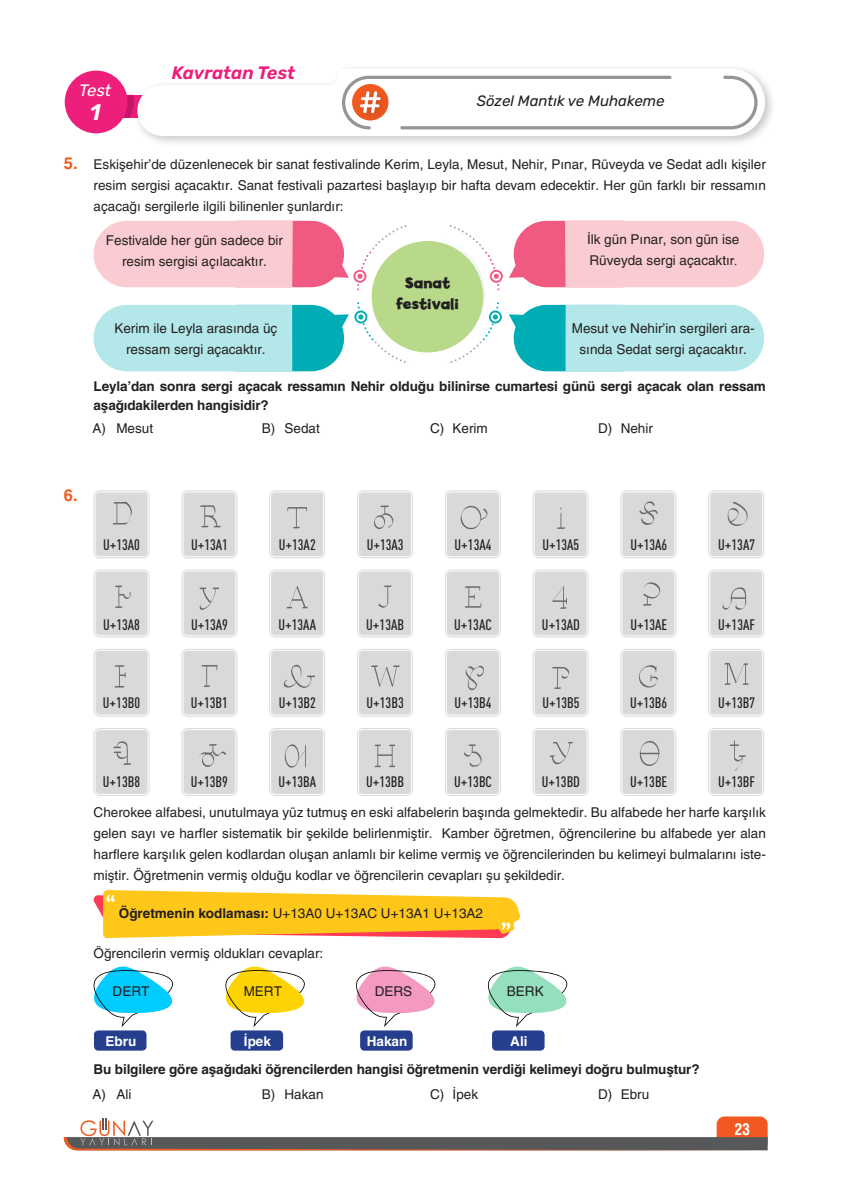
<style>
.page{position:relative;width:851px;height:1191px;background:#fff}
.page>*{position:absolute;margin:0;border:0;box-sizing:border-box;transform-origin:0 0}
.t1{font:italic 600 22.5px "Rubik";color:#fff}
.t2{font:italic 600 18px "Rubik";color:#ee1e7b}
.t3{font:italic 16.5px "Rubik";color:#fff}
.soru_bold{font:700 16.5px "Helveticaaci";color:#f15921}
.t4{font:700 condensed 15.75px "Swiss 721 BT";color:#fff}
.kuutu_ici_metin{font:500 condensed 15px "DIN Pro";color:#231f20}
.t5{font:italic 15px "Rubik";color:#231f20}
.t6{font:700 15px/21px "Billy";color:#231f20;text-align:center}
.soru_bold-2{font:13.5px/21px "Helveticaaci";color:#231f20;text-align:justify}
.kuutu_ici_metin-2{font:13.5px/21px "Helveticaaci";color:#231f20;text-align:center}
.soru_bold-3{font:700 13.5px/19.5px "Helveticaaci";letter-spacing:-.01em;color:#231f20}
.yan_yana_genis{font:13.5px "Helveticaaci";color:#231f20}
.kuutu_ici_metin-3{font:700 13.5px "Helveticaaci";color:#fff}
.s1{font-weight:700;font-size:16.5px;color:#f15921}
.s2{font-family:"Casper";font-size:13.35px}
.s3{font-weight:700}
</style>
<div class="page">
<svg style="left:64px;top:1116px;width:703px;height:34px"></svg>
<svg style="left:123px;top:95px;width:10px;height:23px"></svg>
<div style="left:65px;top:71px;width:62px;height:62px;background:#ee1e7b;border-radius:50%"></div>
<div style="left:133px;top:63px;width:643px;height:84px;background:#231f20;opacity:.25"></div>
<svg style="left:137px;top:69px;width:627px;height:67px"></svg>
<svg style="left:342px;top:76px;width:415px;height:53px"></svg>
<svg style="left:447px;top:302px;width:54px;height:62px"></svg>
<svg style="left:449px;top:225px;width:53px;height:65px"></svg>
<svg style="left:370px;top:237px;width:115px;height:114px"></svg>
<div style="left:371px;top:241px;width:112px;height:111px;background:#b8d989;border-radius:50%"></div>
<svg style="left:94px;top:221px;width:315px;height:69px"></svg>
<svg style="left:94px;top:302px;width:315px;height:69px"></svg>
<svg style="left:509px;top:221px;width:255px;height:66px;background:#f8bac5"></svg>
<svg style="left:509px;top:305px;width:255px;height:66px;background:#97dee1"></svg>
<svg style="left:620px;top:490px;width:56px;height:68px;background:#d9d9d9"></svg>
<svg style="left:357px;top:490px;width:56px;height:68px;background:#d9d9d9"></svg>
<svg style="left:708px;top:490px;width:56px;height:68px;background:#d9d9d9"></svg>
<svg style="left:445px;top:490px;width:55px;height:68px;background:#d9d9d8"></svg>
<svg style="left:532px;top:490px;width:56px;height:68px;background:#dbdbdb"></svg>
<svg style="left:94px;top:490px;width:55px;height:68px;background:#d9d9d9"></svg>
<svg style="left:181px;top:490px;width:56px;height:68px;background:#d9d9d9"></svg>
<svg style="left:269px;top:490px;width:56px;height:68px;background:#dadada"></svg>
<svg style="left:94px;top:569px;width:55px;height:68px;background:#dadad9"></svg>
<svg style="left:620px;top:569px;width:56px;height:68px;background:#dadad9"></svg>
<svg style="left:532px;top:569px;width:56px;height:68px;background:#dadada"></svg>
<svg style="left:181px;top:569px;width:56px;height:68px;background:#dadada"></svg>
<svg style="left:708px;top:569px;width:56px;height:68px;background:#d9d9d9"></svg>
<svg style="left:269px;top:569px;width:56px;height:68px;background:#dad9d9"></svg>
<svg style="left:357px;top:569px;width:56px;height:68px;background:#dadada"></svg>
<svg style="left:445px;top:569px;width:55px;height:68px;background:#d9d9d9"></svg>
<svg style="left:357px;top:649px;width:56px;height:67px;background:#d8d8d8"></svg>
<svg style="left:532px;top:649px;width:56px;height:67px;background:#d9d9d9"></svg>
<svg style="left:94px;top:649px;width:55px;height:67px;background:#d9d9d9"></svg>
<svg style="left:620px;top:649px;width:56px;height:67px;background:#d9d9d9"></svg>
<svg style="left:181px;top:649px;width:56px;height:67px;background:#dadada"></svg>
<svg style="left:708px;top:649px;width:56px;height:67px;background:#d8d8d8"></svg>
<svg style="left:445px;top:649px;width:55px;height:67px;background:#d8d8d8"></svg>
<svg style="left:269px;top:649px;width:56px;height:67px;background:#d8d8d8"></svg>
<svg style="left:181px;top:728px;width:56px;height:68px;background:#d9d9d9"></svg>
<svg style="left:620px;top:728px;width:56px;height:68px;background:#d9d9d8"></svg>
<svg style="left:708px;top:728px;width:56px;height:68px;background:#dadada"></svg>
<svg style="left:269px;top:728px;width:56px;height:68px;background:#d9d9d9"></svg>
<svg style="left:357px;top:728px;width:56px;height:68px;background:#d9d9d8"></svg>
<svg style="left:445px;top:728px;width:55px;height:68px;background:#d9d9d9"></svg>
<svg style="left:532px;top:728px;width:56px;height:68px;background:#d9d9d9"></svg>
<svg style="left:94px;top:728px;width:55px;height:68px;background:#d9d9d8"></svg>
<svg style="left:93px;top:890px;width:427px;height:49px;background:#ffc741"></svg>
<svg style="left:93px;top:966px;width:80px;height:61px"></svg>
<svg style="left:356px;top:966px;width:80px;height:61px"></svg>
<svg style="left:225px;top:966px;width:80px;height:61px"></svg>
<svg style="left:488px;top:966px;width:80px;height:61px"></svg>
<div style="left:94px;top:1030px;width:52px;height:20px;background:#253f8e;border-radius:4px"></div>
<div style="left:230px;top:1030px;width:53px;height:20px;background:#253f8e;border-radius:4px"></div>
<div style="left:360px;top:1030px;width:52px;height:20px;background:#253f8e;border-radius:4px"></div>
<div style="left:492px;top:1030px;width:52px;height:20px;background:#253f8e;border-radius:4px"></div>
<p class="t3" style="left:79px;top:82px;width:33px">Test</p>
<p class="t1" style="left:90px;top:100px;width:12px">1</p>
<h2 class="t2" style="left:172px;top:63px;width:125px">Kavratan Test</h2>
<p class="t5" style="left:476px;top:93px;width:189px">Sözel Mantık ve Muhakeme</p>
<p class="soru_bold-2" style="left:94px;top:154px;width:673px;text-indent:-30px"><span class="s1">5.</span> Eskişehir’de düzenlenecek bir sanat festivalinde Kerim, Leyla, Mesut, Nehir, Pınar, Rüveyda ve Sedat adlı kişiler resim sergisi açacaktır. Sanat festivali pazartesi başlayıp bir hafta devam edecektir. Her gün farklı bir ressamın açacağı sergilerle ilgili bilinenler şunlardır:</p>
<p class="kuutu_ici_metin-2" style="left:106px;top:230px;width:179px">Festivalde her gün sadece bir resim sergisi açılacaktır.</p>
<p class="kuutu_ici_metin-2" style="left:587px;top:229px;width:154px;text-align:left">İlk gün Pınar, son gün ise<br>Rüveyda sergi açacaktı<span class="s2">r.</span></p>
<p class="kuutu_ici_metin-2" style="left:114px;top:318px;width:164px">Kerim ile Leyla arasında üç ressam sergi açacaktır.</p>
<p class="t6" style="left:396px;top:272px;width:65px">Sanat festivali</p>
<p class="kuutu_ici_metin-2" style="left:571px;top:318px;width:184px">Mesut ve Nehir’in sergileri ara&shy;sında Sedat sergi açacaktır.</p>
<p class="soru_bold-3" style="left:94px;top:376px;width:673px">Leyla’dan sonra sergi açacak ressamın Nehir olduğu bilinirse cumartesi günü sergi açacak olan ressam aşağıdakilerden hangisidir?</p>
<p class="yan_yana_genis" style="left:92px;top:421px;width:62px">A) Mesut</p>
<p class="yan_yana_genis" style="left:262px;top:421px;width:59px">B) Sedat</p>
<p class="yan_yana_genis" style="left:430px;top:421px;width:59px">C) Kerim</p>
<p class="yan_yana_genis" style="left:598px;top:421px;width:56px">D) Nehir</p>
<p class="soru_bold" style="left:64px;top:485px;width:15px">6.</p>
<p class="kuutu_ici_metin" style="left:103px;top:533px;width:38px">U+13A0</p>
<p class="kuutu_ici_metin" style="left:191px;top:533px;width:38px">U+13A1</p>
<p class="kuutu_ici_metin" style="left:279px;top:533px;width:38px">U+13A2</p>
<p class="kuutu_ici_metin" style="left:366px;top:533px;width:38px">U+13A3</p>
<p class="kuutu_ici_metin" style="left:454px;top:533px;width:38px">U+13A4</p>
<p class="kuutu_ici_metin" style="left:542px;top:533px;width:38px">U+13A5</p>
<p class="kuutu_ici_metin" style="left:630px;top:533px;width:38px">U+13A6</p>
<p class="kuutu_ici_metin" style="left:718px;top:533px;width:38px">U+13A7</p>
<p class="kuutu_ici_metin" style="left:103px;top:613px;width:38px">U+13A8</p>
<p class="kuutu_ici_metin" style="left:191px;top:613px;width:38px">U+13A9</p>
<p class="kuutu_ici_metin" style="left:278px;top:613px;width:39px">U+13AA</p>
<p class="kuutu_ici_metin" style="left:366px;top:613px;width:39px">U+13AB</p>
<p class="kuutu_ici_metin" style="left:454px;top:613px;width:39px">U+13AC</p>
<p class="kuutu_ici_metin" style="left:542px;top:613px;width:39px">U+13AD</p>
<p class="kuutu_ici_metin" style="left:630px;top:613px;width:38px">U+13AE</p>
<p class="kuutu_ici_metin" style="left:718px;top:613px;width:38px">U+13AF</p>
<p class="kuutu_ici_metin" style="left:103px;top:692px;width:39px">U+13B0</p>
<p class="kuutu_ici_metin" style="left:191px;top:692px;width:39px">U+13B1</p>
<p class="kuutu_ici_metin" style="left:279px;top:692px;width:39px">U+13B2</p>
<p class="kuutu_ici_metin" style="left:366px;top:692px;width:39px">U+13B3</p>
<p class="kuutu_ici_metin" style="left:454px;top:692px;width:39px">U+13B4</p>
<p class="kuutu_ici_metin" style="left:542px;top:692px;width:39px">U+13B5</p>
<p class="kuutu_ici_metin" style="left:630px;top:692px;width:39px">U+13B6</p>
<p class="kuutu_ici_metin" style="left:718px;top:692px;width:39px">U+13B7</p>
<p class="kuutu_ici_metin" style="left:103px;top:770px;width:39px">U+13B8</p>
<p class="kuutu_ici_metin" style="left:191px;top:770px;width:39px">U+13B9</p>
<p class="kuutu_ici_metin" style="left:278px;top:770px;width:39px">U+13BA</p>
<p class="kuutu_ici_metin" style="left:366px;top:770px;width:40px">U+13BB</p>
<p class="kuutu_ici_metin" style="left:454px;top:770px;width:39px">U+13BC</p>
<p class="kuutu_ici_metin" style="left:542px;top:770px;width:39px">U+13BD</p>
<p class="kuutu_ici_metin" style="left:630px;top:770px;width:39px">U+13BE</p>
<p class="kuutu_ici_metin" style="left:718px;top:770px;width:39px">U+13BF</p>
<p class="soru_bold-2" style="left:94px;top:801px;width:673px">Cherokee alfabesi, unutulmaya yüz tutmuş en eski alfabelerin başında gelmektedir. Bu alfabede her harfe karşılık gelen sayı ve harfler sistematik bir şekilde belirlenmiştir. Kamber öğretmen, öğrencilerine bu alfabede yer alan harflere karşılık gelen kodlardan oluşan anlamlı bir kelime vermiş ve öğrencilerinden bu kelimeyi bulmalarını iste&shy;miştir. Öğretmenin vermiş olduğu kodlar ve öğrencilerin cevapları şu şekildedir.</p>
<p class="kuutu_ici_metin-2" style="left:119px;top:903px;width:365px"><span class="s3">Öğretmenin kodlaması:</span> U+13A0 U+13AC U+13A1 U+13A2</p>
<p class="soru_bold-2" style="left:94px;top:942px;width:231px">Öğrencilerin vermiş oldukları cevaplar:</p>
<p class="kuutu_ici_metin-2" style="left:113px;top:980px;width:38px">DERT</p>
<p class="kuutu_ici_metin-2" style="left:244px;top:980px;width:40px">MERT</p>
<p class="kuutu_ici_metin-2" style="left:374px;top:980px;width:39px">DERS</p>
<p class="kuutu_ici_metin-2" style="left:507px;top:980px;width:38px">BERK</p>
<p class="kuutu_ici_metin-3" style="left:105px;top:1033px;width:32px">Ebru</p>
<p class="kuutu_ici_metin-3" style="left:244px;top:1033px;width:29px">İpek</p>
<p class="kuutu_ici_metin-3" style="left:367px;top:1033px;width:42px">Hakan</p>
<p class="kuutu_ici_metin-3" style="left:510px;top:1033px;width:19px">Ali</p>
<p class="soru_bold-3" style="left:94px;top:1059px;width:607px">Bu bilgilere göre aşağıdaki öğrencilerden hangisi öğretmenin verdiği kelimeyi doğru bulmuştur?</p>
<p class="yan_yana_genis" style="left:92px;top:1086px;width:41px">A) Ali</p>
<p class="yan_yana_genis" style="left:262px;top:1086px;width:63px">B) Hakan</p>
<p class="yan_yana_genis" style="left:430px;top:1086px;width:50px">C) İpek</p>
<p class="yan_yana_genis" style="left:598px;top:1086px;width:53px">D) Ebru</p>
<p class="t4" style="left:734px;top:1119px;width:17px">23</p>
</div>
